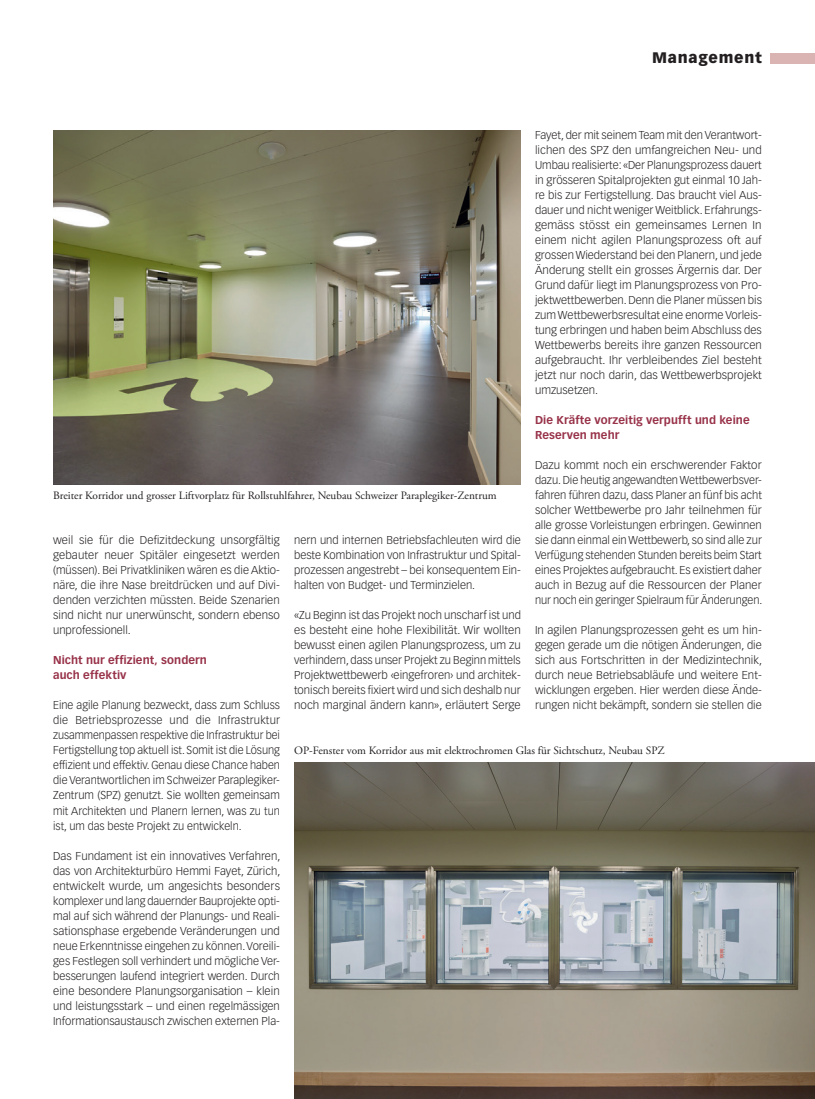
<style>
.page{position:relative;width:815px;height:1099px;background:#fff}
.page>*{position:absolute;margin:0;border:0;box-sizing:border-box;transform-origin:0 0}
.t1{font:900 15px "Vectora LT Std";letter-spacing:.05em;color:#231f20}
.Lauftext{font:300 11.25px/15px "Vectora LT Std";color:#231f20;text-align:justify}
.Legende{font:11.25px "Adobe Garamond Pro";color:#231f20}
.ZT_MM{font:700 11.25px/15px "Vectora LT Std";letter-spacing:.005em;color:#983249}
</style>
<div class="page">
<div style="left:770px;top:53px;width:45px;height:10px;background:#d9b4b3"></div>
<img style="left:53px;top:130px;width:468px;height:354px">
<img style="left:294px;top:762px;width:521px;height:336px">
<h1 class="t1" style="left:652px;top:49px;width:111px">Management</h1>
<p class="Lauftext" style="left:535px;top:128px;width:228px">Fayet, der mit seinem Team mit den Verantwort&shy;lichen des SPZ den umfangreichen Neu- und Umbau realisierte: «Der Planungsprozess dauert in grösseren Spitalprojekten gut einmal 10 Jah&shy;re bis zur Fertigstellung. Das braucht viel Aus&shy;dauer und nicht weniger Weitblick. Erfahrungs&shy;gemäss stösst ein gemeinsames Lernen In einem nicht agilen Planungsprozess oft auf grossen Wiederstand bei den Planern, und jede Änderung stellt ein grosses Ärgernis dar. Der Grund dafür liegt im Planungsprozess von Pro&shy;jektwettbewerben. Denn die Planer müssen bis zum Wettbewerbsresultat eine enorme Vorleis&shy;tung erbringen und haben beim Abschluss des Wettbewerbs bereits ihre ganzen Ressourcen aufgebraucht. Ihr verbleibendes Ziel besteht jetzt nur noch darin, das Wettbewerbsprojekt umzusetzen.</p>
<p class="ZT_MM" style="left:535px;top:413px;width:216px">Die Kräfte vorzeitig verpufft und keine<br>Reserven mehr</p>
<p class="Lauftext" style="left:535px;top:458px;width:229px">Dazu kommt noch ein erschwerender Faktor dazu. Die heutig angewandten Wettbewerbsver&shy;fahren führen dazu, dass Planer an fünf bis acht solcher Wettbewerbe pro Jahr teilnehmen für alle grosse Vorleistungen erbringen. Gewinnen sie dann einmal ein Wettbewerb, so sind alle zur Verfügung stehenden Stunden bereits beim Start eines Projektes aufgebraucht. Es existiert daher auch in Bezug auf die Ressourcen der Planer nur noch ein geringer Spielraum für Änderungen.</p>
<p class="Lauftext" style="left:535px;top:623px;width:229px">In agilen Planungsprozessen geht es um hin&shy;gegen gerade um die nötigen Änderungen, die sich aus Fortschritten in der Medizintechnik, durch neue Betriebsabläufe und weitere Ent&shy;wicklungen ergeben. Hier werden diese Ände&shy;rungen nicht bekämpft, sondern sie stellen die</p>
<p class="Legende" style="left:53px;top:489px;width:445px">Breiter Korridor und grosser Liftvorplatz für Rollstuhlfahrer, Neubau Schweizer Paraplegiker-Zentrum</p>
<p class="Lauftext" style="left:53px;top:533px;width:228px">weil sie für die Defizitdeckung unsorgfältig gebauter neuer Spitäler eingesetzt werden (müssen). Bei Privatkliniken wären es die Aktio&shy;näre, die ihre Nase breitdrücken und auf Divi&shy;denden verzichten müssten. Beide Szenarien sind nicht nur unerwünscht, sondern ebenso unprofessionell.</p>
<p class="ZT_MM" style="left:53px;top:653px;width:155px">Nicht nur effizient, sondern auch effektiv</p>
<p class="Lauftext" style="left:53px;top:698px;width:228px">Eine agile Planung bezweckt, dass zum Schluss die Betriebsprozesse und die Infrastruktur zusammenpassen respektive die Infrastruktur bei Fertigstellung top aktuell ist. Somit ist die Lösung effizient und effektiv. Genau diese Chance haben die Verantwortlichen im Schweizer Paraplegiker-Zentrum (SPZ) genutzt. Sie wollten gemeinsam mit Architekten und Planern lernen, was zu tun ist, um das beste Projekt zu entwickeln.</p>
<p class="Lauftext" style="left:53px;top:848px;width:229px">Das Fundament ist ein innovatives Verfahren, das von Architekturbüro Hemmi Fayet, Zürich, entwickelt wurde, um angesichts besonders komplexer und lang dauernder Bauprojekte opti&shy;mal auf sich während der Planungs- und Reali&shy;sationsphase ergebende Veränderungen und neue Erkenntnisse eingehen zu können. Voreili&shy;ges Festlegen soll verhindert und mögliche Ver&shy;besserungen laufend integriert werden. Durch eine besondere Planungsorganisation – klein und leistungsstark – und einen regelmässigen Informationsaustausch zwischen externen Pla-</p>
<p class="Lauftext" style="left:294px;top:533px;width:228px">nern und internen Betriebsfachleuten wird die beste Kombination von Infrastruktur und Spital&shy;prozessen angestrebt – bei konsequentem Ein&shy;halten von Budget- und Terminzielen.</p>
<p class="Lauftext" style="left:294px;top:608px;width:228px">«Zu Beginn ist das Projekt noch unscharf ist und es besteht eine hohe Flexibilität. Wir wollten bewusst einen agilen Planungsprozess, um zu verhindern, dass unser Projekt zu Beginn mittels Projektwettbewerb ‹eingefroren› und architek&shy;tonisch bereits fixiert wird und sich deshalb nur noch marginal ändern kann», erläutert Serge</p>
<p class="Legende" style="left:294px;top:744px;width:372px">OP-Fenster vom Korridor aus mit elektrochromen Glas für Sichtschutz, Neubau SPZ</p>
</div>
